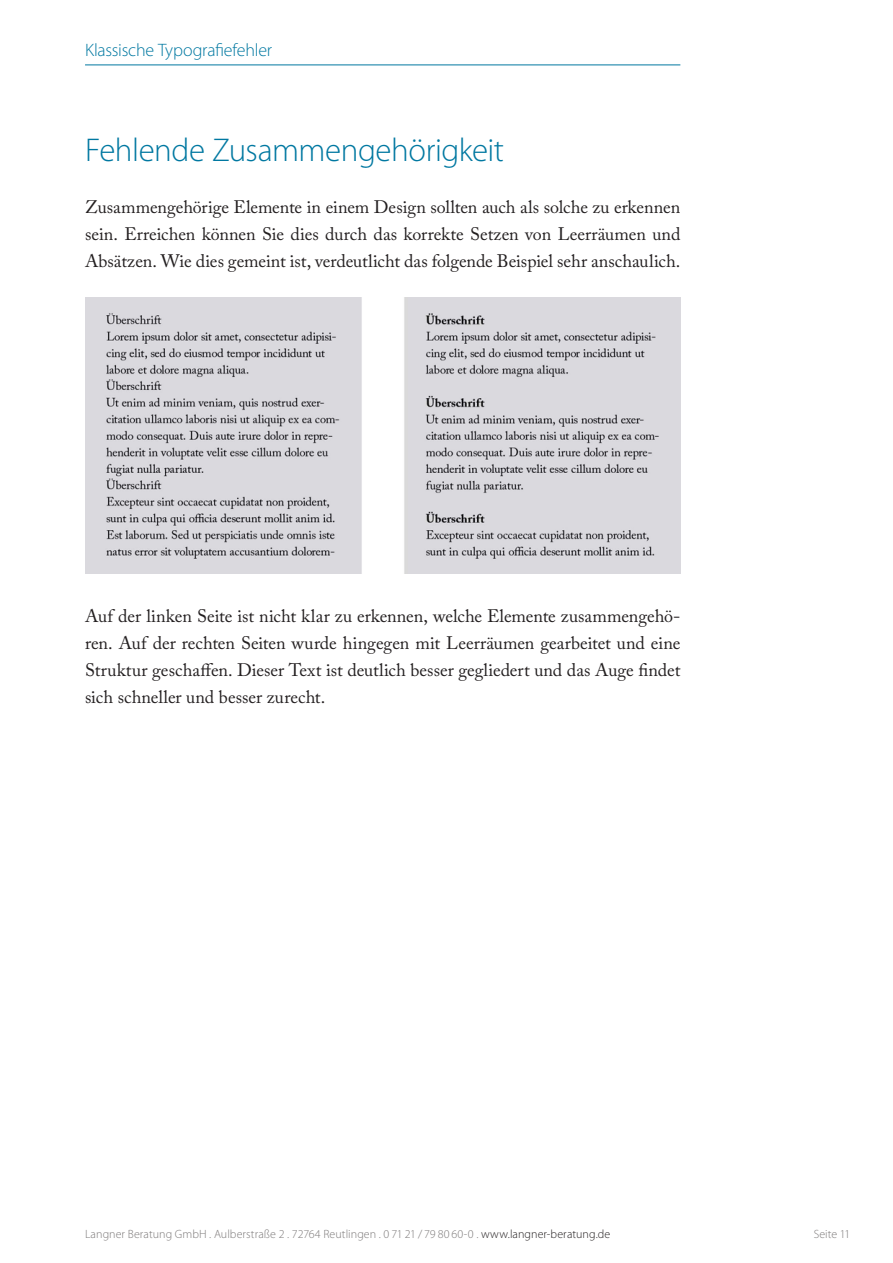
<style>
.page{position:relative;width:893px;height:1263px;background:#fff}
.page>*{position:absolute;margin:0;border:0;box-sizing:border-box;transform-origin:0 0}
.t1{font:300 33px "Myriad Pro";letter-spacing:-.015em;color:#0078a1}
.t2{font:18px/27px "Adobe Caslon Pro";color:#231f20;text-align:justify}
.t3{font:300 18px "Myriad Pro";letter-spacing:-.015em;color:#0078a1}
.t4{font:300 12px "Myriad Pro";letter-spacing:.005em;color:#7c7979}
.s1{color:#231f20}
</style>
<div class="page">
<hr style="left:85px;top:65px;width:595px;height:1px;background:#0078a1">
<img style="left:85px;top:297px;width:595px;height:277px">
<p class="t3" style="left:85px;top:39px;width:189px">Klassische Typografiefehler</p>
<h1 class="t1" style="left:85px;top:130px;width:420px">Fehlende Zusammengehörigkeit</h1>
<p class="t2" style="left:85px;top:194px;width:597px">Zusammengehörige Elemente in einem Design sollten auch als solche zu erkennen sein. Erreichen können Sie dies durch das korrekte Setzen von Leerräumen und Absätzen. Wie dies gemeint ist, verdeutlicht das folgende Beispiel sehr anschaulich.</p>
<p class="t2" style="left:85px;top:603px;width:597px">Auf der linken Seite ist nicht klar zu erkennen, welche Elemente zusammengehö&shy;ren. Auf der rechten Seiten wurde hingegen mit Leerräumen gearbeitet und eine Struktur geschaffen. Dieser Text ist deutlich besser gegliedert und das Auge findet sich schneller und besser zurecht.</p>
<p class="t4" style="left:85px;top:1227px;width:527px">Langner Beratung GmbH . Aulberstraße 2 . 72764 Reutlingen . 0 71 21 / 79 80 60-0 . <span class="s1">www.langner-beratung.de</span></p>
<p class="t4" style="left:814px;top:1227px;width:38px">Seite 11</p>
</div>
